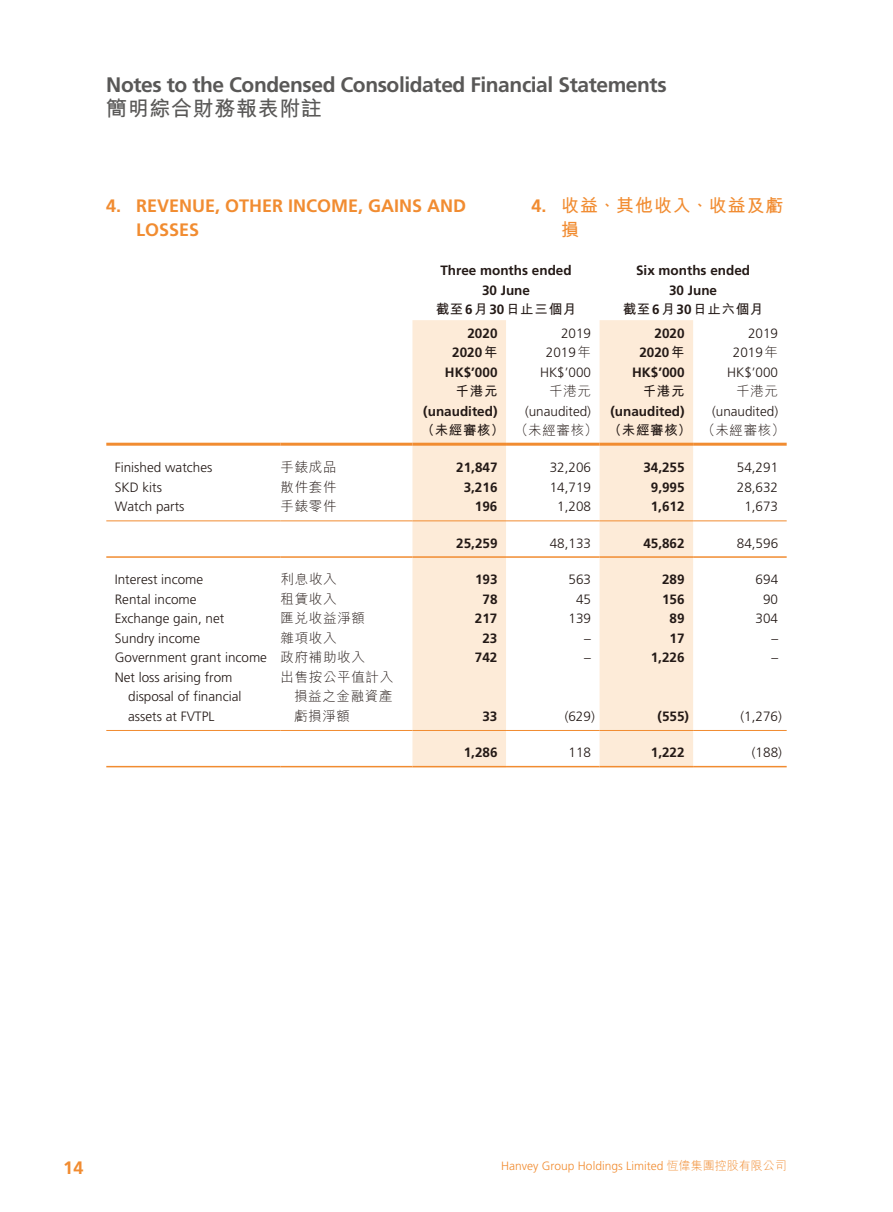
<style>
.page{position:relative;width:893px;height:1212px;background:#fff}
.page>*{position:absolute;margin:0;border:0;box-sizing:border-box;transform-origin:0 0}
.t1{font:700 21px "Frutiger LT Std";letter-spacing:-.02em;color:#595857}
.t2{font:700 21px "M Hei HK";letter-spacing:.03em;color:#595857}
.t3{font:700 18px/24px "Frutiger LT Std";color:#f18c31}
.t4{font:700 18px/24px "M Hei HK";letter-spacing:.05em;color:#f18c31}
.t5{font:300 13.5px/19.5px "Frutiger LT Std";color:#231916}
.t6{font:700 13.5px/19.5px "Frutiger LT Std";color:#231916;text-align:center}
.t7{font:300 13.5px/19.5px "M Hei HK";letter-spacing:.05em;color:#231916;text-align:justify}
.t8{font:700 13.5px "M Hei HK";letter-spacing:.05em;color:#231916}
.t9{font:300 12px "Frutiger LT Std";color:#f18c31}
.s1{font-family:"Frutiger LT Std"}
.s2{font-family:"M Hei HK"}
.s3{font-weight:300}
</style>
<div class="page">
<svg style="left:412px;top:320px;width:281px;height:446px;fill:#fdebd8"></svg>
<hr style="left:106px;top:443px;width:175px;height:3px;background:#f18c31">
<hr style="left:281px;top:443px;width:131px;height:3px;background:#f18c31">
<hr style="left:412px;top:443px;width:94px;height:3px;background:#f18c31">
<hr style="left:506px;top:443px;width:94px;height:3px;background:#f18c31">
<hr style="left:600px;top:443px;width:93px;height:3px;background:#f18c31">
<hr style="left:693px;top:443px;width:94px;height:3px;background:#f18c31">
<hr style="left:106px;top:520px;width:175px;height:1px;background:#f18c31">
<hr style="left:281px;top:520px;width:131px;height:1px;background:#f18c31">
<hr style="left:412px;top:520px;width:94px;height:1px;background:#f18c31">
<hr style="left:506px;top:520px;width:94px;height:1px;background:#f18c31">
<hr style="left:600px;top:520px;width:93px;height:1px;background:#f18c31">
<hr style="left:693px;top:520px;width:94px;height:1px;background:#f18c31">
<hr style="left:106px;top:556px;width:175px;height:2px;background:#f18c31">
<hr style="left:281px;top:556px;width:131px;height:2px;background:#f18c31">
<hr style="left:412px;top:556px;width:94px;height:2px;background:#f18c31">
<hr style="left:506px;top:556px;width:94px;height:2px;background:#f18c31">
<hr style="left:600px;top:556px;width:93px;height:2px;background:#f18c31">
<hr style="left:693px;top:556px;width:94px;height:2px;background:#f18c31">
<hr style="left:106px;top:730px;width:175px;height:1px;background:#f18c31">
<hr style="left:281px;top:730px;width:131px;height:1px;background:#f18c31">
<hr style="left:412px;top:730px;width:94px;height:1px;background:#f18c31">
<hr style="left:506px;top:730px;width:94px;height:1px;background:#f18c31">
<hr style="left:600px;top:730px;width:93px;height:1px;background:#f18c31">
<hr style="left:693px;top:730px;width:94px;height:1px;background:#f18c31">
<hr style="left:106px;top:766px;width:175px;height:1px;background:#f18c31">
<hr style="left:281px;top:766px;width:131px;height:1px;background:#f18c31">
<hr style="left:412px;top:766px;width:94px;height:1px;background:#f18c31">
<hr style="left:506px;top:766px;width:94px;height:1px;background:#f18c31">
<hr style="left:600px;top:766px;width:93px;height:1px;background:#f18c31">
<hr style="left:693px;top:766px;width:94px;height:1px;background:#f18c31">
<h1 class="t1" style="left:106px;top:72px;width:562px">Notes to the Condensed Consolidated Financial Statements</h1>
<h1 class="t2" style="left:106px;top:93px;width:217px">簡明綜合財務報表附註</h1>
<h2 class="t4" style="left:561px;top:192px;width:224px;text-indent:-30px"><span class="s1">4.</span> 收益、其他收入、收益及虧損</h2>
<h2 class="t3" style="left:136px;top:193px;width:332px;text-indent:-30px">4. REVENUE, OTHER INCOME, GAINS AND<br>LOSSES</h2>
<p class="t6" style="left:440px;top:261px;width:133px">Three months ended<br>30 June</p>
<p class="t6" style="left:636px;top:261px;width:116px">Six months ended<br>30 June</p>
<p class="t8" style="left:436px;top:299px;width:142px">截至<span class="s1">6</span>月<span class="s1">30</span>日止三個月</p>
<p class="t8" style="left:623px;top:299px;width:142px">截至<span class="s1">6</span>月<span class="s1">30</span>日止六個月</p>
<p class="t6" style="left:467px;top:324px;width:32px">2020</p>
<p class="t5" style="left:561px;top:324px;width:32px">2019</p>
<p class="t6" style="left:655px;top:324px;width:32px">2020</p>
<p class="t5" style="left:748px;top:324px;width:32px">2019</p>
<p class="t6" style="left:452px;top:343px;width:47px">2020<span class="s2">年</span></p>
<p class="t5" style="left:546px;top:343px;width:47px">2019<span class="s2">年</span></p>
<p class="t6" style="left:639px;top:343px;width:47px">2020<span class="s2">年</span></p>
<p class="t5" style="left:733px;top:343px;width:47px">2019<span class="s2">年</span></p>
<p class="t6" style="left:445px;top:362px;width:54px">HK$’000</p>
<p class="t5" style="left:540px;top:363px;width:53px">HK$’000</p>
<p class="t6" style="left:632px;top:362px;width:54px">HK$’000</p>
<p class="t5" style="left:727px;top:363px;width:53px">HK$’000</p>
<p class="t8" style="left:456px;top:382px;width:43px">千港元</p>
<p class="t7" style="left:549px;top:381px;width:43px">千港元</p>
<p class="t8" style="left:643px;top:382px;width:43px">千港元</p>
<p class="t7" style="left:736px;top:381px;width:43px">千港元</p>
<p class="t6" style="left:423px;top:401px;width:76px">(unaudited)</p>
<p class="t5" style="left:525px;top:402px;width:68px">(unaudited)</p>
<p class="t6" style="left:610px;top:401px;width:76px">(unaudited)</p>
<p class="t5" style="left:712px;top:402px;width:68px">(unaudited)</p>
<p class="t8" style="left:421px;top:421px;width:365px">（未經審核） <span class="s3">（未經審核）</span> （未經審核） <span class="s3">（未經審核）</span></p>
<p class="t5" style="left:115px;top:458px;width:99px">Finished watches</p>
<p class="t7" style="left:281px;top:457px;width:58px">手錶成品</p>
<p class="t6" style="left:456px;top:458px;width:43px">21,847</p>
<p class="t5" style="left:550px;top:458px;width:43px">32,206</p>
<p class="t6" style="left:643px;top:458px;width:43px">34,255</p>
<p class="t5" style="left:737px;top:458px;width:43px">54,291</p>
<p class="t5" style="left:115px;top:477px;width:49px">SKD kits</p>
<p class="t7" style="left:281px;top:477px;width:58px">散件套件</p>
<p class="t6" style="left:464px;top:477px;width:35px">3,216</p>
<p class="t5" style="left:550px;top:477px;width:43px">14,719</p>
<p class="t6" style="left:651px;top:477px;width:35px">9,995</p>
<p class="t5" style="left:737px;top:477px;width:43px">28,632</p>
<p class="t5" style="left:115px;top:497px;width:71px">Watch parts</p>
<p class="t7" style="left:281px;top:496px;width:58px">手錶零件</p>
<p class="t6" style="left:475px;top:497px;width:24px">196</p>
<p class="t5" style="left:557px;top:497px;width:35px">1,208</p>
<p class="t6" style="left:651px;top:497px;width:35px">1,612</p>
<p class="t5" style="left:744px;top:497px;width:35px">1,673</p>
<p class="t6" style="left:456px;top:533px;width:43px">25,259</p>
<p class="t5" style="left:550px;top:533px;width:43px">48,133</p>
<p class="t6" style="left:643px;top:533px;width:43px">45,862</p>
<p class="t5" style="left:737px;top:533px;width:43px">84,596</p>
<p class="t5" style="left:115px;top:570px;width:90px">Interest income</p>
<p class="t7" style="left:281px;top:569px;width:58px">利息收入</p>
<p class="t6" style="left:475px;top:570px;width:24px">193</p>
<p class="t5" style="left:569px;top:570px;width:24px">563</p>
<p class="t6" style="left:662px;top:570px;width:24px">289</p>
<p class="t5" style="left:756px;top:570px;width:24px">694</p>
<p class="t5" style="left:115px;top:589px;width:83px">Rental income</p>
<p class="t7" style="left:281px;top:589px;width:58px">租賃收入</p>
<p class="t6" style="left:482px;top:589px;width:17px">78</p>
<p class="t5" style="left:576px;top:589px;width:17px">45</p>
<p class="t6" style="left:662px;top:589px;width:24px">156</p>
<p class="t5" style="left:763px;top:589px;width:17px">90</p>
<p class="t5" style="left:115px;top:609px;width:111px">Exchange gain, net</p>
<p class="t7" style="left:281px;top:608px;width:86px">匯兌收益淨額</p>
<p class="t6" style="left:475px;top:609px;width:24px">217</p>
<p class="t5" style="left:568px;top:609px;width:24px">139</p>
<p class="t6" style="left:670px;top:609px;width:17px">89</p>
<p class="t5" style="left:756px;top:609px;width:24px">304</p>
<p class="t5" style="left:115px;top:628px;width:87px">Sundry income</p>
<p class="t7" style="left:281px;top:628px;width:58px">雜項收入</p>
<p class="t6" style="left:482px;top:628px;width:17px">23</p>
<p class="t5" style="left:584px;top:628px;width:8px">–</p>
<p class="t6" style="left:670px;top:628px;width:17px">17</p>
<p class="t5" style="left:771px;top:628px;width:8px">–</p>
<p class="t5" style="left:115px;top:648px;width:252px">Government grant income <span class="s2">政府補助收入</span></p>
<p class="t6" style="left:475px;top:648px;width:24px">742</p>
<p class="t5" style="left:584px;top:648px;width:8px">–</p>
<p class="t6" style="left:651px;top:648px;width:35px">1,226</p>
<p class="t5" style="left:771px;top:648px;width:8px">–</p>
<p class="t5" style="left:128px;top:667px;width:115px;text-indent:-13px">Net loss arising from disposal of financial assets at FVTPL</p>
<p class="t7" style="left:294px;top:667px;width:101px;text-indent:-13px">出售按公平值計入損益之金融資產虧損淨額</p>
<p class="t6" style="left:482px;top:706px;width:17px">33</p>
<p class="t5" style="left:565px;top:706px;width:32px">(629)</p>
<p class="t6" style="left:657px;top:706px;width:33px">(555)</p>
<p class="t5" style="left:741px;top:706px;width:43px">(1,276)</p>
<p class="t6" style="left:464px;top:743px;width:35px">1,286</p>
<p class="t5" style="left:569px;top:743px;width:24px">118</p>
<p class="t6" style="left:651px;top:743px;width:35px">1,222</p>
<p class="t5" style="left:752px;top:743px;width:32px">(188)</p>
<h2 class="t3" style="left:63px;top:1155px;width:22px">14</h2>
<p class="t9" style="left:501px;top:1158px;width:287px">Hanvey Group Holdings Limited <span class="s2">恆偉集團控股有限公司</span></p>
</div>
